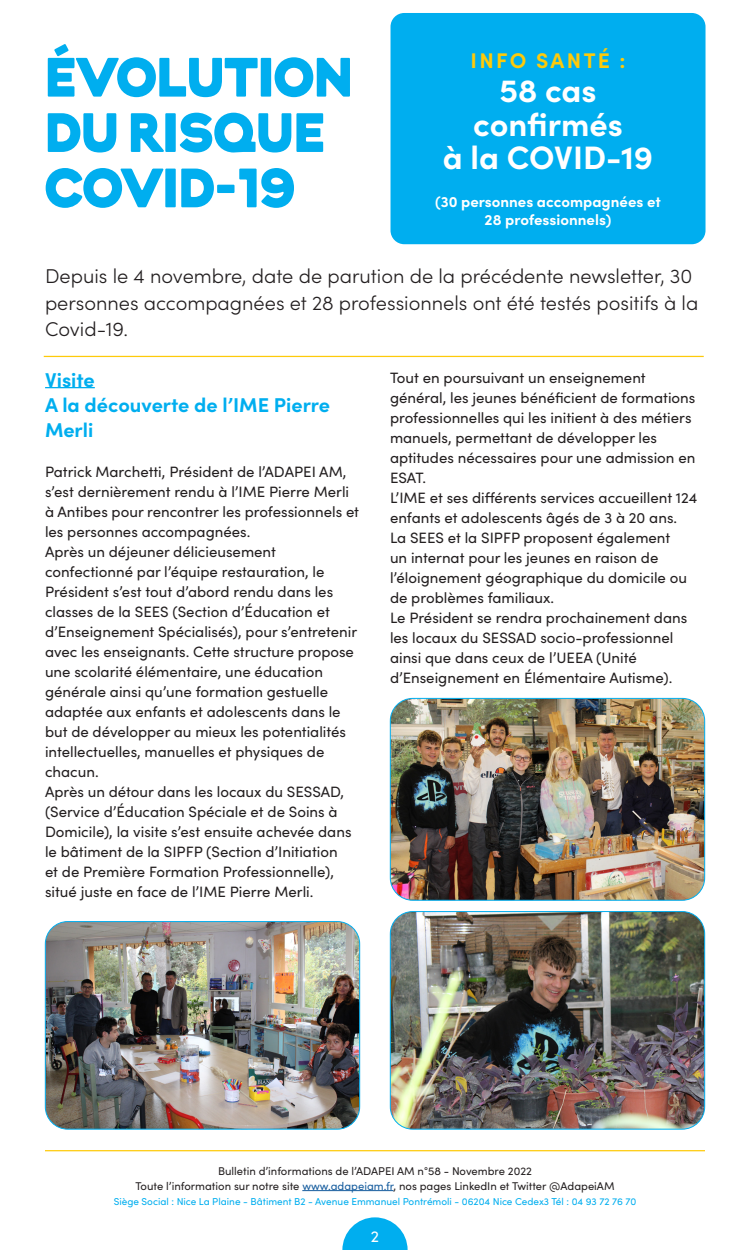
<style>
.page{position:relative;width:750px;height:1250px;background:#fff}
.page>*{position:absolute;margin:0;border:0;box-sizing:border-box;transform-origin:0 0}
.t1{font:55.38px/55.4px "Krana Fat B";color:#00aeef}
.t2{font:700 32.5px/33.8px "Sofia Pro";color:#fff;text-align:center}
.t3{font:700 21.25px "Sofia Pro";letter-spacing:.11em;color:#feca0a}
.chapeau{font:300 20px/26.2px "Sofia Pro";color:#231f20}
.Style_de_paragraphe{font:700 20px/25px "Sofia Pro";color:#00aeef}
.t4{font:16px "Sofia Pro";color:#fff}
.Texte_Courant{font:15px/20px "Sofia Pro";color:#231f20}
.t5{font:700 15px/18px "Sofia Pro";color:#fff;text-align:center}
.t6{font:11.25px/15px "Sofia Pro";color:#231f20;text-align:center}
.t7{font:10px "Sofia Pro";color:#00aeef}
.s1{color:#175d9e}
</style>
<div class="page">
<svg style="left:342px;top:1217px;width:66px;height:33px"></svg>
<hr style="left:302px;top:1190px;width:92px;height:1px;background:#175d9e">
<hr style="left:45px;top:1150px;width:660px;height:1px;background:#feca0a">
<div style="left:391px;top:13px;width:315px;height:231px;background:#00aeef;border-radius:14px"></div>
<hr style="left:44px;top:356px;width:660px;height:1px;background:#feca0a">
<hr style="left:45px;top:387px;width:50px;height:1px;background:#00aeef">
<img style="left:45px;top:923px;width:315px;height:206px">
<div style="left:45px;top:921px;width:315px;height:208px;border:1px solid #00aeef;border-radius:22px"></div>
<img style="left:390px;top:698px;width:315px;height:201px">
<div style="left:390px;top:698px;width:315px;height:203px;border:1px solid #00aeef;border-radius:22px"></div>
<img style="left:390px;top:913px;width:315px;height:216px">
<div style="left:390px;top:911px;width:315px;height:218px;border:1px solid #00aeef;border-radius:22px"></div>
<p class="t1" style="left:45px;top:49px;width:309px">ÉVOLUTION<br>DU RISQUE<br>COVID-19</p>
<p class="t3" style="left:471px;top:44px;width:156px">INFO SANTÉ :</p>
<p class="t2" style="left:473px;top:71px;width:151px">58 cas confirmés</p>
<p class="t2" style="left:443px;top:138px;width:212px">à la COVID-19</p>
<p class="t5" style="left:435px;top:191px;width:227px">(30 personnes accompagnées et<br>28 professionnels)</p>
<p class="chapeau" style="left:45px;top:262px;width:655px">Depuis le 4 novembre, date de parution de la précédente newsletter, 30 personnes accompagnées et 28 professionnels ont été testés positifs à la<br>Covid-19.</p>
<p class="Style_de_paragraphe" style="left:45px;top:365px;width:51px">Visite</p>
<p class="Style_de_paragraphe" style="left:45px;top:390px;width:287px">A la découverte de l’IME Pierre<br>Merli</p>
<p class="Texte_Courant" style="left:45px;top:460px;width:316px">Patrick Marchetti, Président de l’ADAPEI AM, s’est dernièrement rendu à l’IME Pierre Merli à Antibes pour rencontrer les professionnels et les personnes accompagnées.</p>
<p class="Texte_Courant" style="left:45px;top:540px;width:314px">Après un déjeuner délicieusement confectionné par l’équipe restauration, le Président s’est tout d’abord rendu dans les classes de la SEES (Section d’Éducation et d’Enseignement Spécialisés), pour s’entretenir avec les enseignants. Cette structure propose une scolarité élémentaire, une éducation générale ainsi qu’une formation gestuelle adaptée aux enfants et adolescents dans le but de développer au mieux les potentialités intellectuelles, manuelles et physiques de chacun.</p>
<p class="Texte_Courant" style="left:45px;top:780px;width:308px">Après un détour dans les locaux du SESSAD, (Service d’Éducation Spéciale et de Soins à Domicile), la visite s’est ensuite achevée dans le bâtiment de la SIPFP (Section d’Initiation et de Première Formation Professionnelle), situé juste en face de l’IME Pierre Merli.</p>
<p class="Texte_Courant" style="left:390px;top:367px;width:307px">Tout en poursuivant un enseignement général, les jeunes bénéficient de formations professionnelles qui les initient à des métiers manuels, permettant de développer les aptitudes nécessaires pour une admission en ESAT.</p>
<p class="Texte_Courant" style="left:390px;top:487px;width:309px">L’IME et ses différents services accueillent 124 enfants et adolescents âgés de 3 à 20 ans.<br>La SEES et la SIPFP proposent également<br>un internat pour les jeunes en raison de l’éloignement géographique du domicile ou de problèmes familiaux.</p>
<p class="Texte_Courant" style="left:390px;top:607px;width:299px">Le Président se rendra prochainement dans les locaux du SESSAD socio-professionnel ainsi que dans ceux de l’UEEA (Unité d’Enseignement en Élémentaire Autisme).</p>
<p class="t6" style="left:135px;top:1163px;width:481px">Bulletin d’informations de l’ADAPEI AM n°58 - Novembre 2022<br>Toute l’information sur notre site <span class="s1">www.adapeiam.fr</span>, nos pages LinkedIn et Twitter @AdapeiAM</p>
<p class="t7" style="left:114px;top:1194px;width:524px">Siège Social : Nice La Plaine - Bâtiment B2 - Avenue Emmanuel Pontrémoli - 06204 Nice Cedex3 Tél : 04 93 72 76 70</p>
<p class="t4" style="left:371px;top:1224px;width:10px">2</p>
</div>
